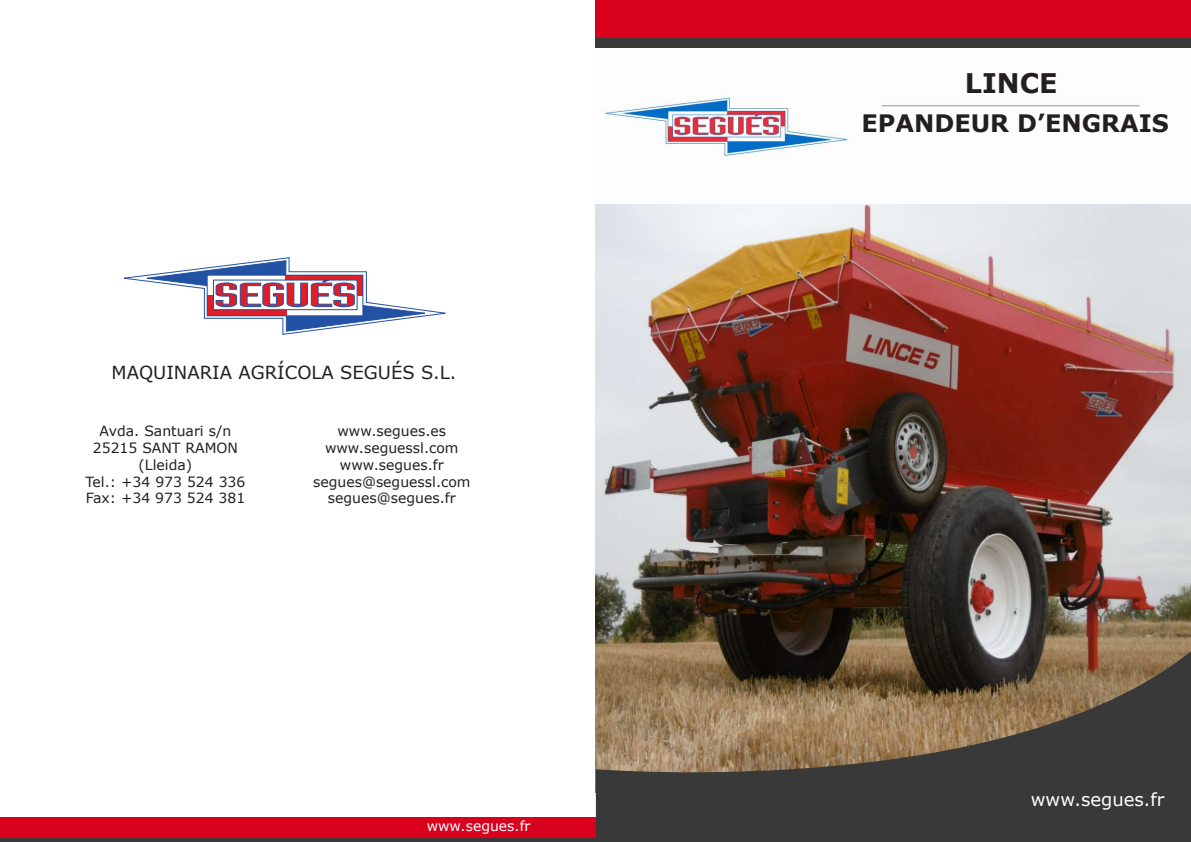
<style>
.page{position:relative;width:1191px;height:842px;background:#fff}
.page>*{position:absolute;margin:0;border:0;box-sizing:border-box;transform-origin:0 0}
.t1{font:700 27px "Verdana";color:#231f20}
.t2{font:700 24px "Verdana";color:#231f20}
.t3{font:18px "Verdana";color:#231f20}
.t4{font:18px "Verdana";color:#fff}
.t5{font:14px/16.8px "Verdana";color:#231f20;text-align:center}
.t6{font:14px "Verdana";color:#fff}
</style>
<div class="page">
<img style="left:0;top:817px;width:595px;height:24px">
<img style="left:596px;top:0;width:595px;height:625px">
<svg style="left:124px;top:257px;width:322px;height:78px"></svg>
<svg style="left:596px;top:625px;width:595px;height:217px;background:#605343"></svg>
<p class="t3" style="left:111px;top:360px;width:346px">MAQUINARIA AGRÍCOLA SEGUÉS S.L.</p>
<p class="t5" style="left:85px;top:422px;width:161px">Avda. Santuari s/n<br>25215 SANT RAMON (Lleida)<br>Tel.: +34 973 524 336<br>Fax: +34 973 524 381</p>
<p class="t5" style="left:313px;top:422px;width:159px">www.segues.es www.seguessl.com www.segues.fr segues@seguessl.com segues@segues.fr</p>
<p class="t6" style="left:427px;top:817px;width:105px">www.segues.fr</p>
<h1 class="t1" style="left:965px;top:64px;width:94px">LINCE</h1>
<h2 class="t2" style="left:861px;top:106px;width:309px">EPANDEUR D’ENGRAIS</h2>
<p class="t4" style="left:1031px;top:787px;width:135px">www.segues.fr</p>
</div>
